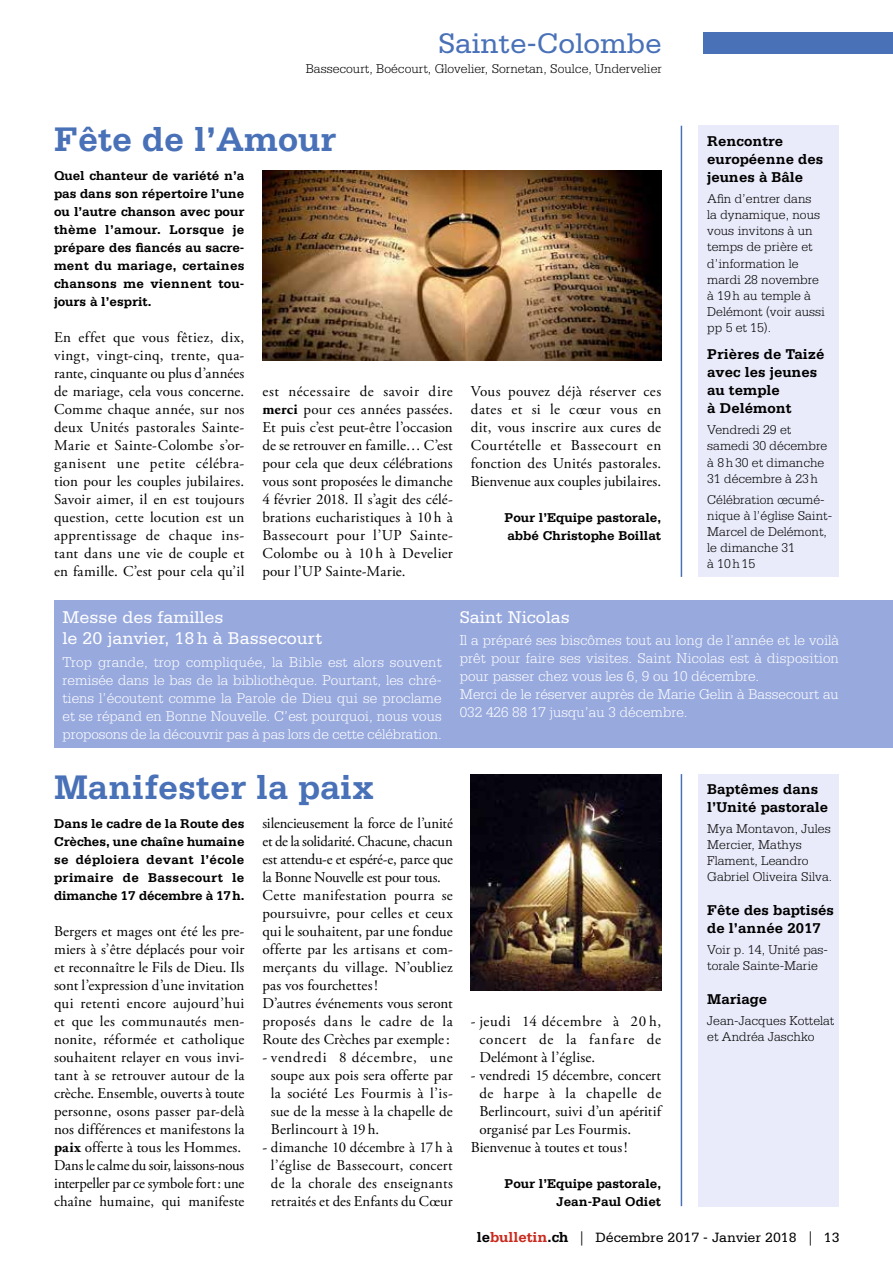
<style>
.page{position:relative;width:893px;height:1263px;background:#fff}
.page>*{position:absolute;margin:0;border:0;box-sizing:border-box;transform-origin:0 0}
.t1{font:700 36px "Serifa";color:#4971b8}
.t2{font:30px "Serifa";color:#4971b8}
.t3{font:18px/21.6px "Serifa";color:#fff}
.t4{font:15px/18px "Adobe Garamond Pro";letter-spacing:.01em;color:#000;text-align:justify}
.t5{font:300 15px/18px "Serifa";color:#fff;text-align:justify}
.t6{font:700 15px/18px "Serifa";color:#000}
.t7{font:15px "Adobe Garamond Pro";letter-spacing:.04em;color:#000}
.t8{font:14.25px "Serifa";color:#000}
.t9{font:300 13.5px/16.2px "Serifa";color:#000}
.t10{font:700 13.5px/18px "Serifa";color:#000;text-align:justify}
.s1{font-weight:700}
.s2{font-weight:700;font-size:15px}
.s3{font-weight:700;font-size:15px;color:#ca291d}
.s4{font-family:"Adobe Garamond Pro"}
</style>
<div class="page">
<div style="left:703px;top:33px;width:190px;height:21px;background:#4971b8"></div>
<hr style="left:681px;top:774px;width:1px;height:432px;background:#4971b8">
<hr style="left:681px;top:126px;width:1px;height:451px;background:#4971b8">
<div style="left:699px;top:774px;width:140px;height:432px;background:#e9ebfa"></div>
<div style="left:699px;top:126px;width:140px;height:451px;background:#e9ebfa"></div>
<div style="left:54px;top:600px;width:839px;height:148px;background:#98a9de"></div>
<img style="left:262px;top:171px;width:399px;height:189px">
<img style="left:471px;top:774px;width:190px;height:216px">
<h2 class="t2" style="left:438px;top:27px;width:225px">Sainte-Colombe</h2>
<p class="t9" style="left:306px;top:61px;width:358px">Bassecourt, Boécourt, Glovelier, Sornetan, Soulce, Undervelier</p>
<h1 class="t1" style="left:54px;top:118px;width:284px">Fête de l’Amour</h1>
<p class="t6" style="left:707px;top:132px;width:117px">Rencontre européenne des jeunes à Bâle</p>
<p class="t9" style="left:707px;top:190px;width:119px">Afin d’entrer dans<br>la dynamique, nous vous invitons à un temps de prière et d’information le mardi 28 novembre à 19h au temple à<br>Delémont (voir aussi pp 5 et 15).</p>
<p class="t6" style="left:707px;top:345px;width:119px">Prières de Taizé avec les jeunes au temple<br>à Delémont</p>
<p class="t9" style="left:707px;top:421px;width:122px">Vendredi 29 et samedi 30 décembre à 8h30 et dimanche<br>31 décembre à 23h</p>
<p class="t9" style="left:707px;top:491px;width:126px">Célébration œcumé&shy;nique à l’église Saint-<br>Marcel de Delémont, le dimanche 31<br>à 10h15</p>
<p class="t10" style="left:54px;top:166px;width:192px">Quel chanteur de variété n’a pas dans son répertoire l’une ou l’autre chanson avec pour thème l’amour. Lorsque je prépare des fiancés au sacre&shy;ment du mariage, certaines chansons me viennent tou&shy;jours à l’esprit.</p>
<p class="t4" style="left:54px;top:329px;width:192px">En effet que vous fêtiez, dix, vingt, vingt-cinq, trente, qua&shy;rante, cinquante ou plus d’années de mariage, cela vous concerne.<br>Comme chaque année, sur nos deux Unités pastorales Sainte-Marie et Sainte-Colombe s’or&shy;ganisent une petite célébra&shy;tion pour les couples jubilaires.<br>Savoir aimer, il en est toujours question, cette locution est un apprentissage de chaque ins&shy;tant dans une vie de couple et en famille. C’est pour cela qu’il</p>
<p class="t4" style="left:262px;top:383px;width:192px">est nécessaire de savoir dire <span class="s1">merci</span> pour ces années passées.<br>Et puis c’est peut-être l’occasion de se retrouver en famille… C’est pour cela que deux célébrations vous sont proposées le dimanche 4 février 2018. Il s’agit des célé&shy;brations eucharistiques à 10 h à Bassecourt pour l’UP Sainte-Colombe ou à 10 h à Develier pour l’UP Sainte-Marie.</p>
<p class="t4" style="left:471px;top:383px;width:192px">Vous pouvez déjà réserver ces dates et si le cœur vous en dit, vous inscrire aux cures de Courtételle et Bassecourt en fonction des Unités pastorales.<br>Bienvenue aux couples jubilaires.</p>
<p class="t10" style="left:504px;top:508px;width:158px">Pour l’Equipe pastorale, abbé Christophe Boillat</p>
<p class="t3" style="left:63px;top:606px;width:261px">Messe des familles<br>le 20 janvier, 18h à Bassecourt</p>
<p class="t5" style="left:63px;top:653px;width:381px">Trop grande, trop compliquée, la Bible est alors souvent remisée dans le bas de la bibliothèque. Pourtant, les chré&shy;tiens l’écoutent comme la Parole de Dieu qui se proclame et se répand en Bonne Nouvelle. C’est pourquoi, nous vous proposons de la découvrir pas à pas lors de cette célébration.</p>
<p class="t3" style="left:460px;top:606px;width:112px">Saint Nicolas</p>
<p class="t5" style="left:460px;top:631px;width:381px;text-align:left">Il a préparé ses biscômes tout au long de l’année et le voilà prêt pour faire ses visites. Saint Nicolas est à disposition pour passer chez vous les 6, 9 ou 10 décembre.<br>Merci de le réserver auprès de Marie Gelin à Bassecourt au 032 426 88 17 jusqu’au 3 décembre.</p>
<h1 class="t1" style="left:54px;top:766px;width:322px">Manifester la paix</h1>
<p class="t10" style="left:54px;top:814px;width:192px">Dans le cadre de la Route des Crèches, une chaîne humaine se déploiera devant l’école primaire de Bassecourt le dimanche 17 décembre à 17h.</p>
<p class="t4" style="left:54px;top:923px;width:192px;text-align:left">Bergers et mages ont été les pre&shy;miers à s’être déplacés pour voir et reconnaître le Fils de Dieu. Ils sont l’expression d’une invitation qui retenti encore aujourd’hui et que les communautés men&shy;nonite, réformée et catholique souhaitent relayer en vous invi&shy;tant à se retrouver autour de la crèche. Ensemble, ouverts à toute personne, osons passer par-delà nos différences et manifestons la <span class="s1">paix</span> offerte à tous les Hommes.<br>Dans le calme du soir, laissons-nous interpeller par ce symbole fort: une chaîne humaine, qui manifeste</p>
<p class="t4" style="left:262px;top:815px;width:192px;text-align:left">silencieusement la force de l’unité et de la solidarité. Chacune, chacun est attendu-e et espéré-e, parce que la Bonne Nouvelle est pour tous.<br>Cette manifestation pourra se poursuivre, pour celles et ceux qui le souhaitent, par une fondue offerte par les artisans et com&shy;merçants du village. N’oubliez pas vos fourchettes!<br>D’autres événements vous seront proposés dans le cadre de la<br>Route des Crèches par exemple:</p>
<p class="t4" style="left:271px;top:1049px;width:183px;text-indent:-9px">- vendredi 8 décembre, une soupe aux pois sera offerte par la société Les Fourmis à l’is&shy;sue de la messe à la chapelle de Berlincourt à 19h.</p>
<p class="t4" style="left:262px;top:1139px;width:192px;text-align:center">- dimanche 10 décembre à 17h à l’église de Bassecourt, concert de la chorale des enseignants retraités et des Enfants du Cœur</p>
<p class="t4" style="left:479px;top:1013px;width:183px;text-indent:-9px">- jeudi 14 décembre à 20 h, concert de la fanfare de Delémont à l’église.</p>
<p class="t4" style="left:471px;top:1067px;width:192px">- vendredi 15 décembre, concert</p>
<p class="t7" style="left:479px;top:1084px;width:183px">de harpe à la chapelle de</p>
<p class="t4" style="left:479px;top:1103px;width:183px">Berlincourt, suivi d’un apéritif</p>
<p class="t4" style="left:479px;top:1121px;width:153px">organisé par Les Fourmis.</p>
<p class="t4" style="left:471px;top:1139px;width:158px">Bienvenue à toutes et tous!</p>
<p class="t10" style="left:504px;top:1174px;width:158px;text-align:right">Pour l’Equipe pastorale,<br>Jean-Paul Odiet</p>
<p class="t6" style="left:707px;top:780px;width:122px">Baptêmes dans l’Unité pastorale</p>
<p class="t9" style="left:707px;top:820px;width:126px">Mya Montavon, Jules<br>Mercier, Mathys<br>Flament, Leandro<br>Gabriel Oliveira Silva.</p>
<p class="t6" style="left:707px;top:901px;width:128px">Fête des baptisés de l’année 2017</p>
<p class="t9" style="left:707px;top:941px;width:122px">Voir p. 14, Unité pas&shy;torale Sainte-Marie</p>
<p class="t6" style="left:707px;top:990px;width:61px">Mariage</p>
<p class="t9" style="left:707px;top:1012px;width:129px">Jean-Jacques Kottelat et Andréa Jaschko</p>
<p class="t8" style="left:477px;top:1230px;width:365px"><span class="s2">le</span><span class="s3">bulletin</span><span class="s2">.ch</span> <span class="s4">|</span> Décembre 2017 - Janvier 2018 <span class="s4">|</span> 13</p>
</div>
